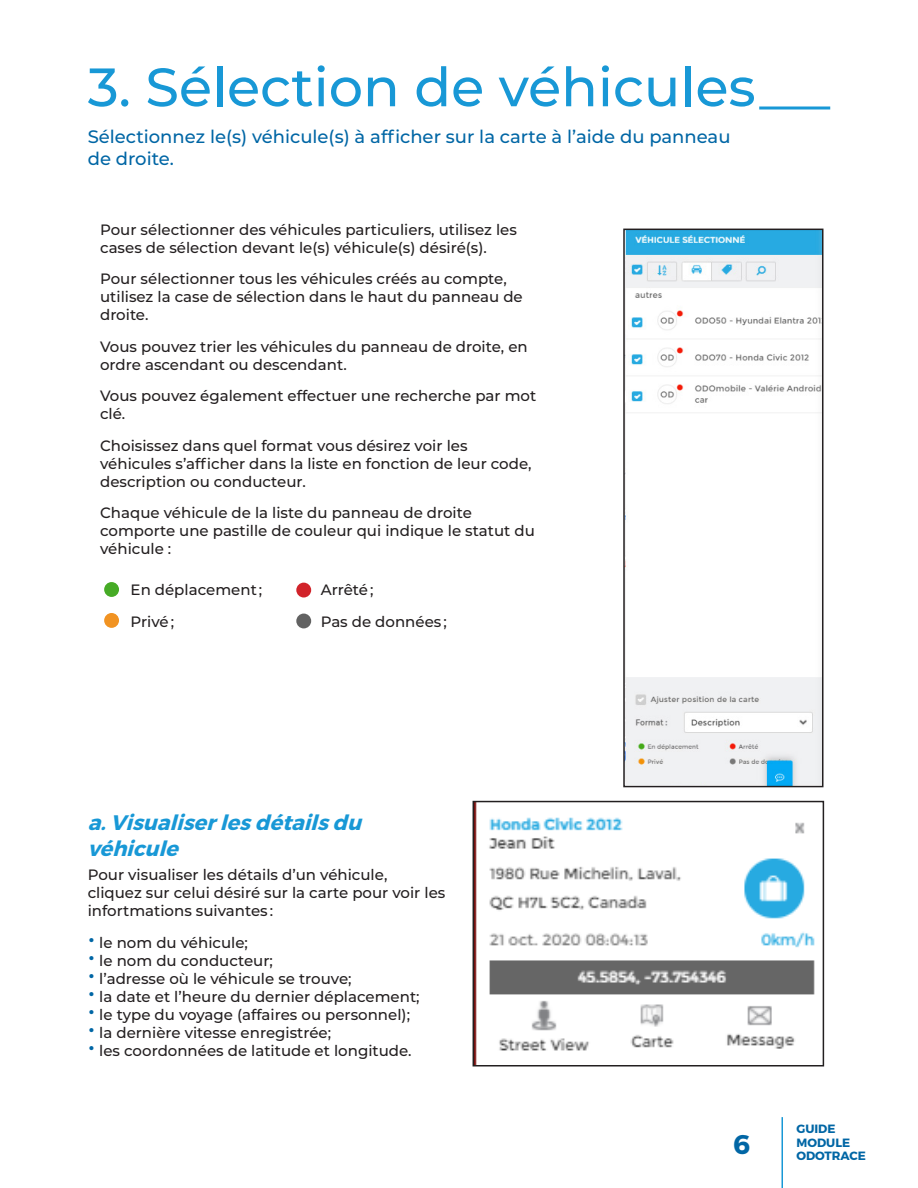
<style>
.page{position:relative;width:918px;height:1188px;background:#fff}
.page>*{position:absolute;margin:0;border:0;box-sizing:border-box;transform-origin:0 0}
.t1{font:500 54px "Montserrat";color:#1898d6}
.t2{font:700 27px "Montserrat";color:#0166a5}
.t3{font:italic 700 21px/25.2px "Montserrat";color:#1898d6}
.t4{font:500 18px/21.6px "Montserrat";color:#0166a5}
.t5{font:500 15px/18px "Montserrat";color:#231f20}
.t6{font:700 12px/13.5px "Montserrat";color:#0166a5}
.s1{font-size:22.5px;color:#0166a5}
</style>
<div class="page">
<hr style="left:782px;top:1117px;width:1px;height:71px;background:#1898d6">
<img style="left:626px;top:232px;width:195px;height:552px">
<div style="left:623px;top:229px;width:201px;height:558px;border:2px solid #231f20"></div>
<svg style="left:759px;top:106px;width:71px;height:4px"></svg>
<img style="left:476px;top:804px;width:339px;height:259px">
<div style="left:473px;top:801px;width:351px;height:265px;border:2px solid #231f20"></div>
<div style="left:296px;top:583px;width:15px;height:15px;background:#d1232a;border-radius:50%"></div>
<div style="left:104px;top:613px;width:15px;height:15px;background:#f19322;border-radius:50%"></div>
<div style="left:104px;top:582px;width:15px;height:15px;background:#46ab26;border-radius:50%"></div>
<div style="left:296px;top:614px;width:15px;height:14px;background:#626262;border-radius:50%"></div>
<h1 class="t1" style="left:88px;top:49px;width:669px">3. Sélection de véhicules</h1>
<p class="t4" style="left:88px;top:126px;width:644px">Sélectionnez le(s) véhicule(s) à afficher sur la carte à l’aide du panneau de droite.</p>
<p class="t5" style="left:100px;top:220px;width:418px">Pour sélectionner des véhicules particuliers, utilisez les cases de sélection devant le(s) véhicule(s) désiré(s).</p>
<p class="t5" style="left:100px;top:269px;width:424px">Pour sélectionner tous les véhicules créés au compte, utilisez la case de sélection dans le haut du panneau de droite.</p>
<p class="t5" style="left:100px;top:337px;width:429px">Vous pouvez trier les véhicules du panneau de droite, en ordre ascendant ou descendant.</p>
<p class="t5" style="left:100px;top:386px;width:438px">Vous pouvez également effectuer une recherche par mot clé.</p>
<p class="t5" style="left:100px;top:436px;width:433px">Choisissez dans quel format vous désirez voir les véhicules s’afficher dans la liste en fonction de leur code, description ou conducteur.</p>
<p class="t5" style="left:100px;top:503px;width:436px">Chaque véhicule de la liste du panneau de droite comporte une pastille de couleur qui indique le statut du véhicule :</p>
<p class="t5" style="left:131px;top:573px;width:133px;line-height:31.5px">En déplacement ;<br>Privé ;</p>
<p class="t5" style="left:321px;top:573px;width:128px;line-height:31.5px">Arrêté ;<br>Pas de données ;</p>
<h3 class="t3" style="left:88px;top:811px;width:282px">a.Visualiserlesdétailsdu véhicule</h3>
<p class="t5" style="left:88px;top:865px;width:359px">Pour visualiser les détails d’un véhicule,<br>cliquez sur celui désiré sur la carte pour voir les infortmations suivantes :</p>
<p class="t5" style="left:88px;top:933px;width:162px"><span class="s1">•</span> le nom du véhicule;</p>
<p class="t5" style="left:88px;top:951px;width:187px"><span class="s1">•</span> le nom du conducteur;</p>
<p class="t5" style="left:88px;top:969px;width:265px"><span class="s1">•</span> l’adresse où le véhicule se trouve;</p>
<p class="t5" style="left:88px;top:987px;width:333px"><span class="s1">•</span> la date et l’heure du dernier déplacement;</p>
<p class="t5" style="left:88px;top:1005px;width:324px"><span class="s1">•</span> le type du voyage (affaires ou personnel);</p>
<p class="t5" style="left:88px;top:1023px;width:245px"><span class="s1">•</span> la dernière vitesse enregistrée;</p>
<p class="t5" style="left:88px;top:1041px;width:325px"><span class="s1">•</span> les coordonnées de latitude et longitude.</p>
<h2 class="t2" style="left:733px;top:1127px;width:19px">6</h2>
<p class="t6" style="left:796px;top:1122px;width:71px">GUIDE<br>MODULE<br>ODOTRACE</p>
</div>
